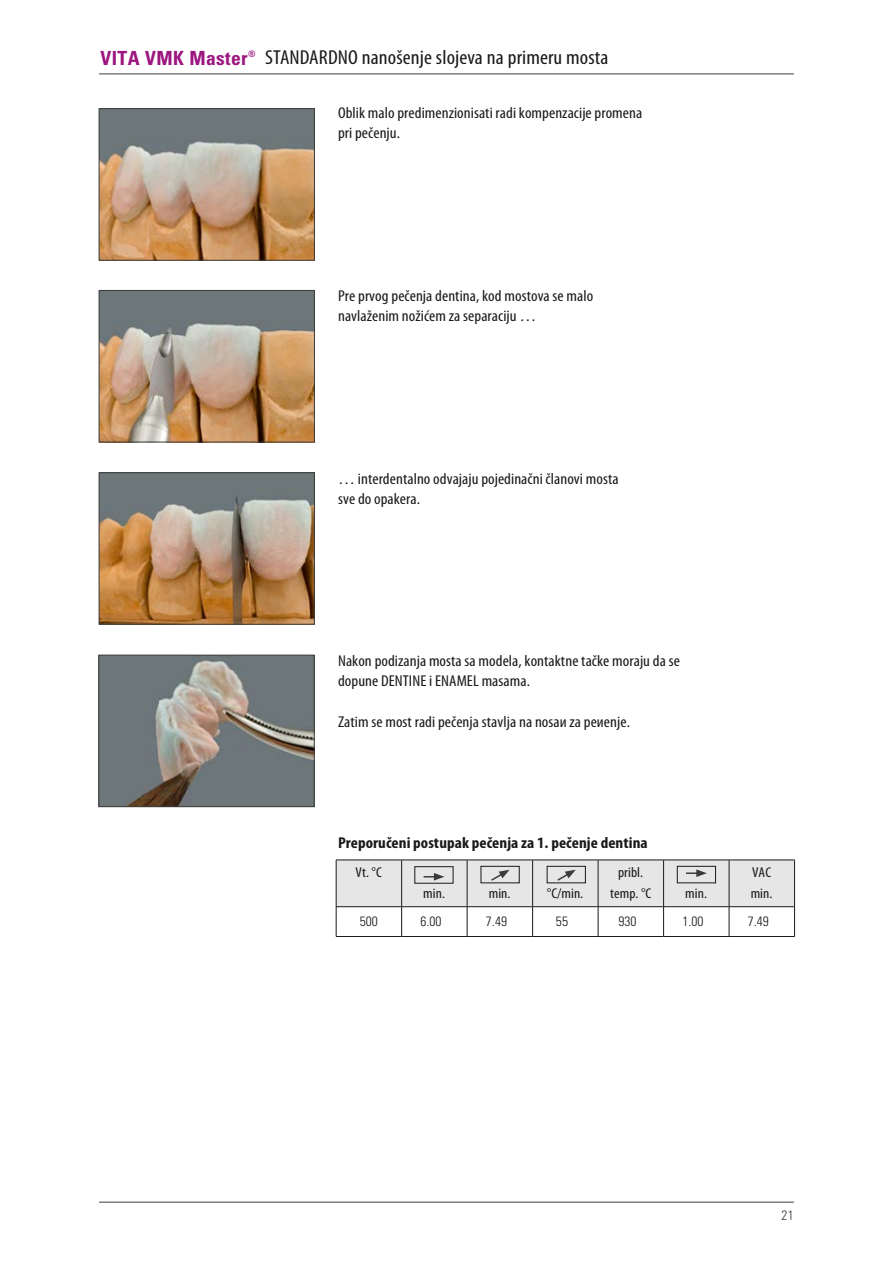
<style>
.page{position:relative;width:893px;height:1263px;background:#fff}
.page>*{position:absolute;margin:0;border:0;box-sizing:border-box;transform-origin:0 0}
.t1{font:condensed 20.25px "Myriad Pro";letter-spacing:.005em;color:#1a1a1a;scale:1.08 1}
.t2{font:700 condensed 19.5px "Univers";letter-spacing:.02em;color:#9d1680}
.t3{font:condensed 15.75px/20.2px "Myriad Pro";letter-spacing:.005em;color:#1a1a1a;scale:1.08 1}
.t4{font:700 condensed 15.75px "Myriad Pro";letter-spacing:.005em;color:#1a1a1a;scale:1.08 1}
.t5{font:condensed 14.25px/20.2px "Myriad Pro";letter-spacing:.005em;color:#1a1a1a;text-align:center;scale:1.08 1}
.t6{font:300 condensed 13.5px "Univers LT";letter-spacing:.005em;color:#1a1a1a}
.t7{font:300 condensed 13.5px "Univers";color:#3b3b3a}
</style>
<div class="page">
<hr style="left:99px;top:74px;width:695px;height:1px;background:#3b3b3a">
<hr style="left:99px;top:1202px;width:695px;height:1px;background:#3b3b3a">
<img style="left:101px;top:110px;width:212px;height:148px">
<div style="left:99px;top:108px;width:216px;height:152px;border:1px solid #3b3b3a"></div>
<img style="left:101px;top:292px;width:212px;height:148px">
<div style="left:99px;top:290px;width:216px;height:152px;border:1px solid #3b3b3a"></div>
<img style="left:101px;top:474px;width:212px;height:148px">
<div style="left:99px;top:472px;width:216px;height:152px;border:1px solid #3b3b3a"></div>
<img style="left:101px;top:657px;width:211px;height:148px">
<div style="left:99px;top:655px;width:215px;height:152px;border:1px solid #3b3b3a"></div>
<hr style="left:336px;top:936px;width:66px;height:1px;background:#1a1a1a">
<hr style="left:402px;top:936px;width:65px;height:1px;background:#1a1a1a">
<hr style="left:467px;top:936px;width:66px;height:1px;background:#1a1a1a">
<hr style="left:533px;top:936px;width:65px;height:1px;background:#1a1a1a">
<hr style="left:598px;top:936px;width:66px;height:1px;background:#1a1a1a">
<hr style="left:664px;top:936px;width:65px;height:1px;background:#1a1a1a">
<hr style="left:729px;top:936px;width:66px;height:1px;background:#1a1a1a">
<svg style="left:336px;top:860px;width:459px;height:76px"></svg>
<p class="t2" style="left:101px;top:46px;width:157px">VITA VMK Master<sup>®</sup></p>
<p class="t1" style="left:265px;top:47px;width:319px">STANDARDNO nanošenje slojeva na primeru mosta</p>
<p class="t3" style="left:338px;top:103px;width:283px">Oblik malo predimenzionisati radi kompenzacije promena pri pečenju.</p>
<p class="t3" style="left:338px;top:286px;width:238px">Pre prvog pečenja dentina, kod mostova se malo navlaženim nožićem za separaciju …</p>
<p class="t3" style="left:338px;top:469px;width:261px">… interdentalno odvajaju pojedinačni članovi mosta sve do opakera.</p>
<p class="t3" style="left:338px;top:651px;width:318px">Nakon podizanja mosta sa modela, kontaktne tačke moraju da se dopune DENTINE i ENAMEL masama.</p>
<p class="t3" style="left:338px;top:712px;width:272px">Zatim se most radi pečenja stavlja na nosaи za peиenje.</p>
<p class="t4" style="left:338px;top:834px;width:288px">Preporučeni postupak pečenja za 1. pečenje dentina</p>
<p class="t5" style="left:356px;top:863px;width:26px">Vt. °C</p>
<p class="t5" style="left:423px;top:883px;width:22px">min.</p>
<p class="t5" style="left:489px;top:883px;width:22px">min.</p>
<p class="t5" style="left:547px;top:883px;width:35px">°C/min.</p>
<p class="t5" style="left:610px;top:863px;width:40px">pribl. temp. °C</p>
<p class="t5" style="left:685px;top:883px;width:22px">min.</p>
<p class="t5" style="left:751px;top:863px;width:22px;text-align:left">VAC min.</p>
<p class="t6" style="left:360px;top:913px;width:20px">500</p>
<p class="t6" style="left:420px;top:913px;width:23px">6.00</p>
<p class="t6" style="left:486px;top:913px;width:23px">7.49</p>
<p class="t6" style="left:556px;top:913px;width:14px">55</p>
<p class="t6" style="left:618px;top:913px;width:20px">930</p>
<p class="t6" style="left:682px;top:913px;width:23px">1.00</p>
<p class="t6" style="left:748px;top:913px;width:23px">7.49</p>
<p class="t7" style="left:782px;top:1207px;width:14px">21</p>
</div>
